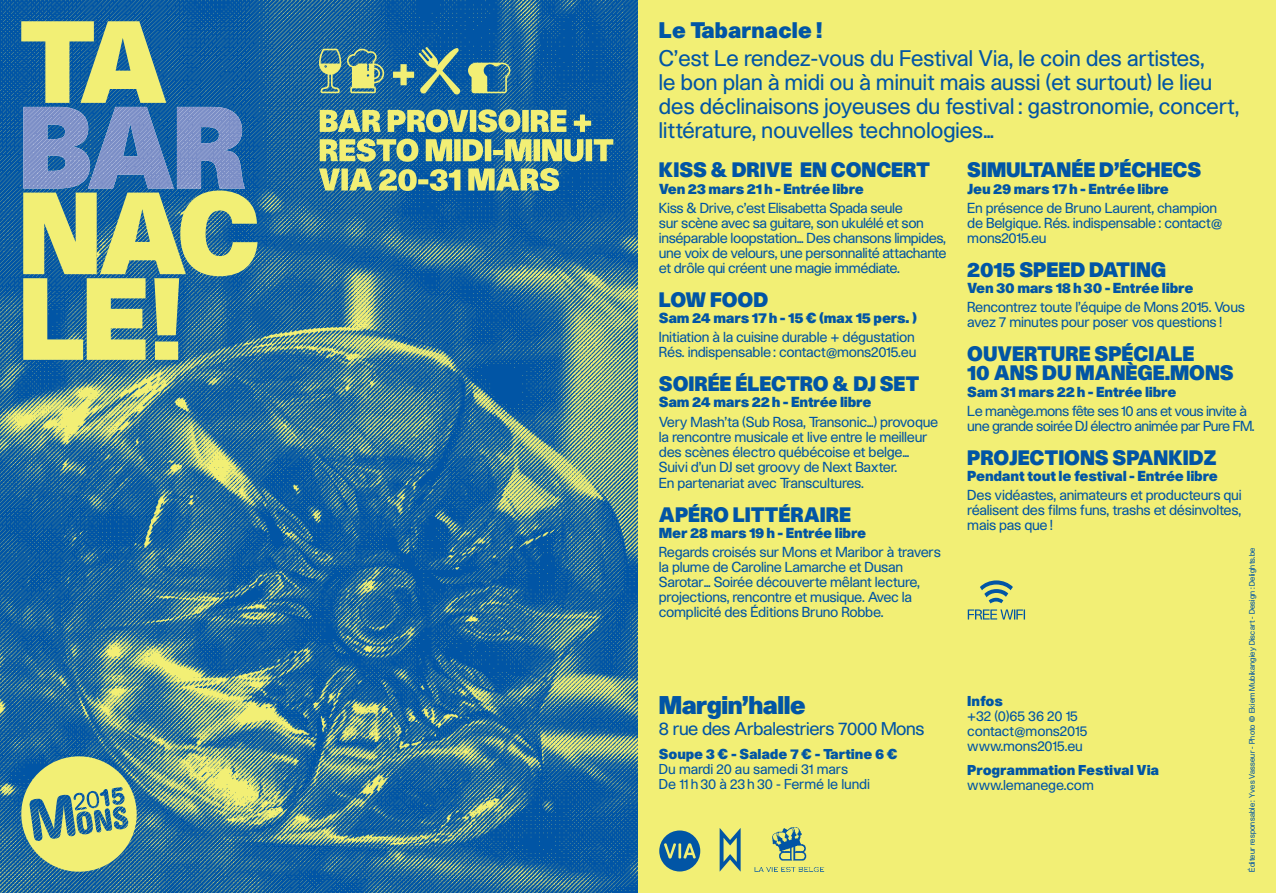
<style>
.page{position:relative;width:1276px;height:893px;background:#fff}
.page>*{position:absolute;margin:0;border:0;box-sizing:border-box;transform-origin:0 0}
.t1{font:700 23.85px "Sh Unica Haas";letter-spacing:.01em;color:#0155a5}
.t2{font:21px/24px "Sh Unica Haas";letter-spacing:.04em;color:#0155a5}
.t3{font:700 21px "Sh Unica Haas";letter-spacing:.04em;color:#0155a5}
.t4{font:700 19.5px "Sh Unica Haas";letter-spacing:.03em;color:#0155a5}
.t5{font:17.1px "Sh Unica Haas";letter-spacing:.02em;color:#0155a5}
.t6{font:13.5px/15px "Sh Unica Haas";letter-spacing:.03em;color:#0155a5}
.t7{font:700 13.5px "Sh Unica Haas";letter-spacing:.03em;color:#0155a5}
.t8{font:13.5px/15px "Sh Unica Haas";letter-spacing:.01em;color:#0155a5}
.t9{font:13.35px "Sh Unica Haas";letter-spacing:.04em;color:#0155a5}
.t10{font:700 13.35px "Sh Unica Haas";letter-spacing:.04em;color:#0155a5}
.t11{font:7.5px "Sh Unica Haas";letter-spacing:.04em;color:#0155a5}
.s1{font-family:"Helvetica Neue";font-weight:700}
</style>
<div class="page">
<img style="left:0;top:0;width:638px;height:893px">
<svg style="left:21px;top:21px;width:237px;height:339px;background:#769d97"></svg>
<svg style="left:15px;top:750px;width:128px;height:128px;background:#86aa8a"></svg>
<svg style="left:319px;top:49px;width:65px;height:44px;background:#6c998f"></svg>
<svg style="left:468px;top:63px;width:42px;height:30px"></svg>
<svg style="left:393px;top:47px;width:68px;height:48px;background:#488296"></svg>
<svg style="left:319px;top:168px;width:240px;height:23px;background:#8fb088"></svg>
<svg style="left:320px;top:139px;width:293px;height:23px;background:#9fba85"></svg>
<svg style="left:320px;top:109px;width:271px;height:23px;background:#99b686"></svg>
<div style="left:638px;top:0;width:638px;height:893px;background:#f2ef75"></div>
<svg style="left:659px;top:830px;width:41px;height:41px"></svg>
<svg style="left:719px;top:828px;width:21px;height:43px"></svg>
<img style="left:754px;top:827px;width:71px;height:45px">
<svg style="left:967px;top:609px;width:58px;height:10px"></svg>
<svg style="left:980px;top:580px;width:33px;height:23px"></svg>
<p class="t3" style="left:659px;top:18px;width:165px">Le Tabarnacle !</p>
<p class="t2" style="left:659px;top:47px;width:546px">C’est Le rendez-vous du Festival Via, le coin des artistes,</p>
<p class="t2" style="left:659px;top:71px;width:581px">le bon plan à midi ou à minuit mais aussi (et surtout) le lieu des déclinaisons joyeuses du festival : gastronomie, concert, littérature, nouvelles technologies…</p>
<p class="t4" style="left:659px;top:159px;width:27px">Kiss</p>
<p class="t4" style="left:711px;top:159px;width:214px">&amp; Drive en concert</p>
<p class="t7" style="left:659px;top:181px;width:206px">Ven 23 mars 21 h - Entrée libre</p>
<p class="t6" style="left:659px;top:201px;width:289px">Kiss &amp; Drive, c’est Elisabetta Spada seule<br>sur scène avec sa guitare, son ukulélé et son inséparable loopstation… Des chansons limpides, une voix de velours, une personnalité attachante et drôle qui créent une magie immédiate.</p>
<p class="t4" style="left:659px;top:288px;width:108px">low food</p>
<p class="t7" style="left:659px;top:310px;width:259px">Sam 24 mars 17 h - 15 € (max 15 pers. )</p>
<p class="t6" style="left:659px;top:330px;width:257px">Initiation à la cuisine durable + dégustation</p>
<p class="t6" style="left:659px;top:345px;width:258px">Rés. indispensable : contact@mons2015.eu</p>
<p class="t4" style="left:659px;top:372px;width:256px">soirée électro &amp; dj set</p>
<p class="t7" style="left:659px;top:394px;width:213px">Sam 24 mars 22 h - Entrée libre</p>
<p class="t6" style="left:659px;top:414px;width:280px">Very Mash’ta (Sub Rosa, Transonic…) provoque la rencontre musicale et live entre le meilleur des scènes électro québécoise et belge…</p>
<p class="t6" style="left:659px;top:459px;width:239px">Suivi d’un DJ set groovy de Next Baxter.</p>
<p class="t6" style="left:659px;top:476px;width:206px">En partenariat avec Transcultures.</p>
<p class="t4" style="left:659px;top:503px;width:86px">apéro litt</p>
<p class="t4" style="left:779px;top:503px;width:73px">éraire</p>
<p class="t7" style="left:659px;top:525px;width:208px">Mer 28 mars 19 h - Entrée libre</p>
<p class="t6" style="left:659px;top:545px;width:283px">Regards croisés sur Mons et Maribor à travers la plume de Caroline Lamarche et Dusan Sarotar… Soirée découverte mêlant lecture, projections, rencontre et musique. Avec la complicité des Éditions Bruno Robbe.</p>
<p class="t4" style="left:967px;top:159px;width:14px">sim</p>
<p class="t4" style="left:1006px;top:159px;width:194px">ultanée d’échecs</p>
<p class="t7" style="left:967px;top:181px;width:203px">Jeu 29 mars 17 h - Entrée libre</p>
<p class="t6" style="left:967px;top:201px;width:256px">En présence de Bruno Laurent, champion de Belgique. Rés. indispensable : contact@ mons2015.eu</p>
<p class="t4" style="left:967px;top:258px;width:200px">2015 Speed dating</p>
<p class="t7" style="left:967px;top:280px;width:227px">Ven 30 mars 18 h 30 - Entrée libre</p>
<p class="t6" style="left:967px;top:300px;width:278px">Rencontrez toute l’équipe de Mons 2015. Vous avez 7 minutes pour poser vos questions !</p>
<p class="t4" style="left:967px;top:342px;width:228px">ouverture spéciale</p>
<p class="t4" style="left:967px;top:362px;width:266px">10 ans du manège.mons</p>
<p class="t7" style="left:967px;top:384px;width:210px">Sam 31 mars 22 h - Entrée libre</p>
<p class="t8" style="left:967px;top:404px;width:288px">Le manège.mons fête ses 10 ans et vous invite à une grande soirée DJ électro animée par Pure FM.</p>
<p class="t4" style="left:967px;top:446px;width:250px">projections spanKidz</p>
<p class="t7" style="left:967px;top:468px;width:251px">Pendant tout le festival - Entrée libre</p>
<p class="t6" style="left:967px;top:488px;width:275px;text-align:justify">Des vidéastes, animateurs et producteurs qui réalisent des films funs, trashs et désinvoltes, mais pas que !</p>
<p class="t11" style="left:1247px;top:872px;width:326px;rotate:-90deg">Éditeur responsable : Yves Vasseur - Photo <span class="s1">©</span> Ekiem Mubikangiey Discart - Design : Delights.be</p>
<p class="t10" style="left:967px;top:693px;width:37px">Infos</p>
<p class="t9" style="left:967px;top:708px;width:111px">+32 (0)65 36 20 15</p>
<p class="t9" style="left:967px;top:723px;width:121px">contact@mons2015</p>
<p class="t9" style="left:967px;top:739px;width:116px">www.mons2015.eu</p>
<p class="t10" style="left:967px;top:762px;width:193px">Programmation Festival Via</p>
<p class="t9" style="left:967px;top:778px;width:127px">www.lemanege.com</p>
<p class="t1" style="left:659px;top:691px;width:148px">Margin’halle</p>
<p class="t5" style="left:659px;top:719px;width:266px">8 rue des Arbalestriers 7000 Mons</p>
<p class="t10" style="left:659px;top:746px;width:239px">Soupe 3 € - Salade 7 € - Tartine 6 €</p>
<p class="t9" style="left:659px;top:761px;width:190px">Du mardi 20 au samedi 31 mars</p>
<p class="t9" style="left:659px;top:777px;width:212px">De 11 h 30 à 23 h 30 - Fermé le lundi</p>
</div>
